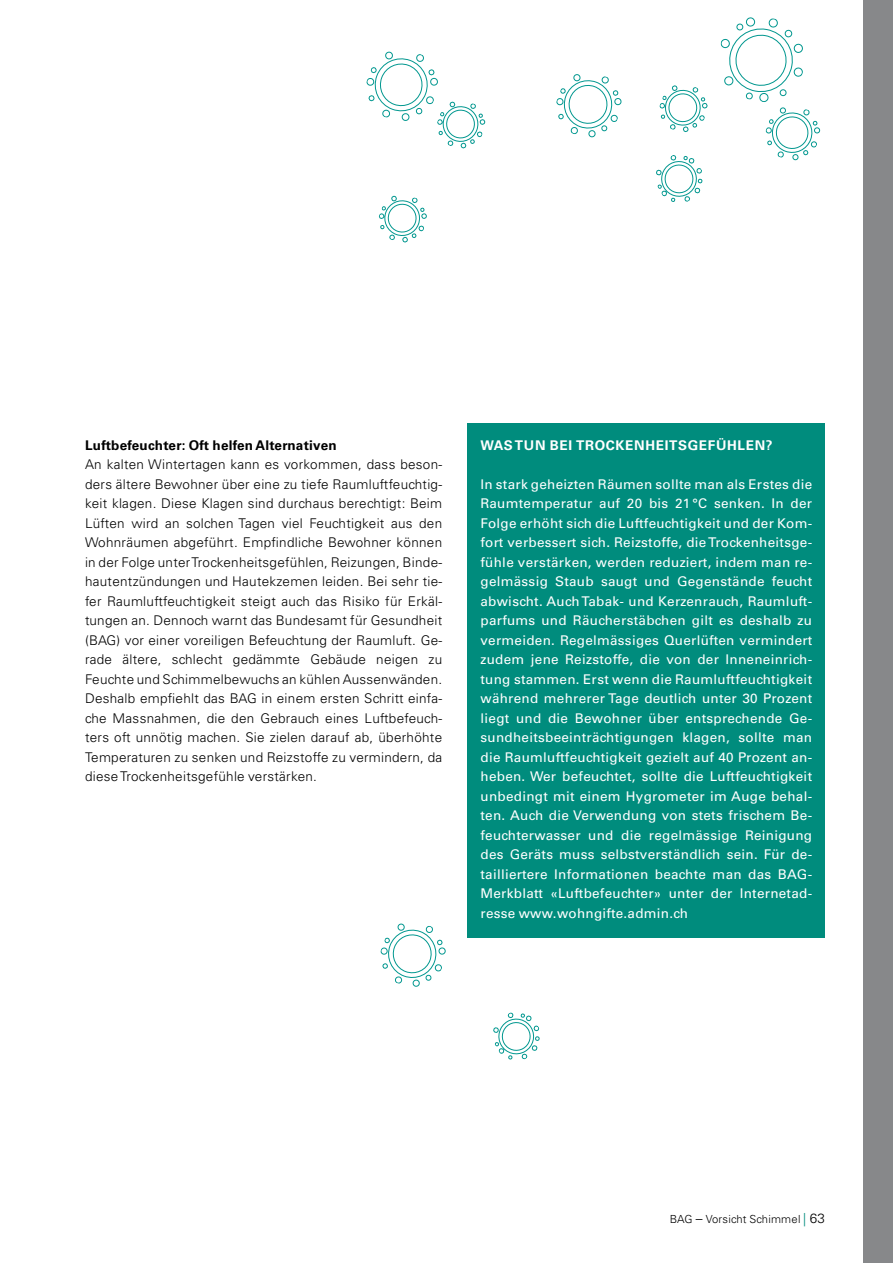
<style>
.page{position:relative;width:893px;height:1263px;background:#fff}
.page>*{position:absolute;margin:0;border:0;box-sizing:border-box;transform-origin:0 0}
.t1{font:13.35px/19.5px "Univers LT";letter-spacing:.02em;color:#fff;text-align:justify}
.t2{font:300 13.35px/19.5px "Univers LT";letter-spacing:.02em;color:#000;text-align:justify}
.t3{font:700 13.35px "Univers LT";letter-spacing:.02em;color:#000}
.t4{font:700 13.35px "Univers LT";color:#fff}
.t5{font:300 11.1px "Univers LT";letter-spacing:.02em;color:#000}
.s1{font-size:13.35px}
.s2{font-size:13.35px;color:#008c7d}
</style>
<div class="page">
<div style="left:468px;top:423px;width:357px;height:514px;background:#008c7d"></div>
<div style="left:863px;top:0;width:30px;height:1263px;background:#87888a"></div>
<svg style="left:659px;top:85px;width:48px;height:47px"></svg>
<svg style="left:656px;top:155px;width:46px;height:47px"></svg>
<svg style="left:366px;top:51px;width:120px;height:98px"></svg>
<svg style="left:720px;top:17px;width:101px;height:144px"></svg>
<svg style="left:379px;top:195px;width:48px;height:48px"></svg>
<svg style="left:556px;top:74px;width:66px;height:64px"></svg>
<svg style="left:380px;top:923px;width:66px;height:64px"></svg>
<svg style="left:493px;top:1012px;width:47px;height:47px"></svg>
<p class="t3" style="left:85px;top:437px;width:253px">Luftbefeuchter: Oft helfen Alternativen</p>
<p class="t2" style="left:85px;top:455px;width:359px">An kalten Wintertagen kann es vorkommen, dass beson&shy;ders ältere Bewohner über eine zu tiefe Raumluftfeuchtig&shy;keit klagen. Diese Klagen sind durchaus berechtigt: Beim Lüften wird an solchen Tagen viel Feuchtigkeit aus den Wohnräumen abgeführt. Empfindliche Bewohner können in der Folge unter Trockenheitsgefühlen, Reizungen, Binde&shy;hautentzündungen und Hautekzemen leiden. Bei sehr tie&shy;fer Raumluftfeuchtigkeit steigt auch das Risiko für Erkäl&shy;tungen an. Dennoch warnt das Bundesamt für Gesundheit (BAG) vor einer voreiligen Befeuchtung der Raumluft. Ge&shy;rade ältere, schlecht gedämmte Gebäude neigen zu Feuchte und Schimmelbewuchs an kühlen Aussenwänden.<br>Deshalb empfiehlt das BAG in einem ersten Schritt einfa&shy;che Massnahmen, die den Gebrauch eines Luftbefeuch&shy;ters oft unnötig machen. Sie zielen darauf ab, überhöhte Temperaturen zu senken und Reizstoffe zu vermindern, da diese Trockenheitsgefühle verstärken.</p>
<p class="t4" style="left:480px;top:437px;width:46px">Was tun</p>
<p class="t4" style="left:550px;top:437px;width:8px">bei</p>
<p class="t4" style="left:576px;top:437px;width:20px">Trockenheitsgefühlen</p>
<p class="t4" style="left:766px;top:437px;width:8px">?</p>
<p class="t1" style="left:480px;top:474px;width:333px">In stark geheizten Räumen sollte man als Erstes die Raumtemperatur auf 20 bis 21 °C senken. In der Folge erhöht sich die Luftfeuchtigkeit und der Kom&shy;fort verbessert sich. Reizstoffe, die Trockenheitsge&shy;fühle verstärken, werden reduziert, indem man re&shy;gelmässig Staub saugt und Gegenstände feucht abwischt. Auch Tabak- und Kerzenrauch, Raumluft&shy;parfums und Räucherstäbchen gilt es deshalb zu vermeiden. Regelmässiges Querlüften vermindert zudem jene Reizstoffe, die von der Inneneinrich&shy;tung stammen. Erst wenn die Raumluftfeuchtigkeit während mehrerer Tage deutlich unter 30 Prozent liegt und die Bewohner über entsprechende Ge&shy;sundheitsbeeinträchtigungen klagen, sollte man die Raumluftfeuchtigkeit gezielt auf 40 Prozent an&shy;heben. Wer befeuchtet, sollte die Luftfeuchtigkeit unbedingt mit einem Hygrometer im Auge behal&shy;ten. Auch die Verwendung von stets frischem Be&shy;feuchterwasser und die regelmässige Reinigung des Geräts muss selbstverständlich sein. Für de&shy;tailliertere Informationen beachte man das BAG-Merkblatt «Luftbefeuchter» unter der Internetad&shy;resse www.wohngifte.admin.ch</p>
<p class="t5" style="left:670px;top:1212px;width:157px">BAG <span class="s1">–</span> Vorsicht Schimmel <span class="s2">|</span> <span class="s1">63</span></p>
</div>
